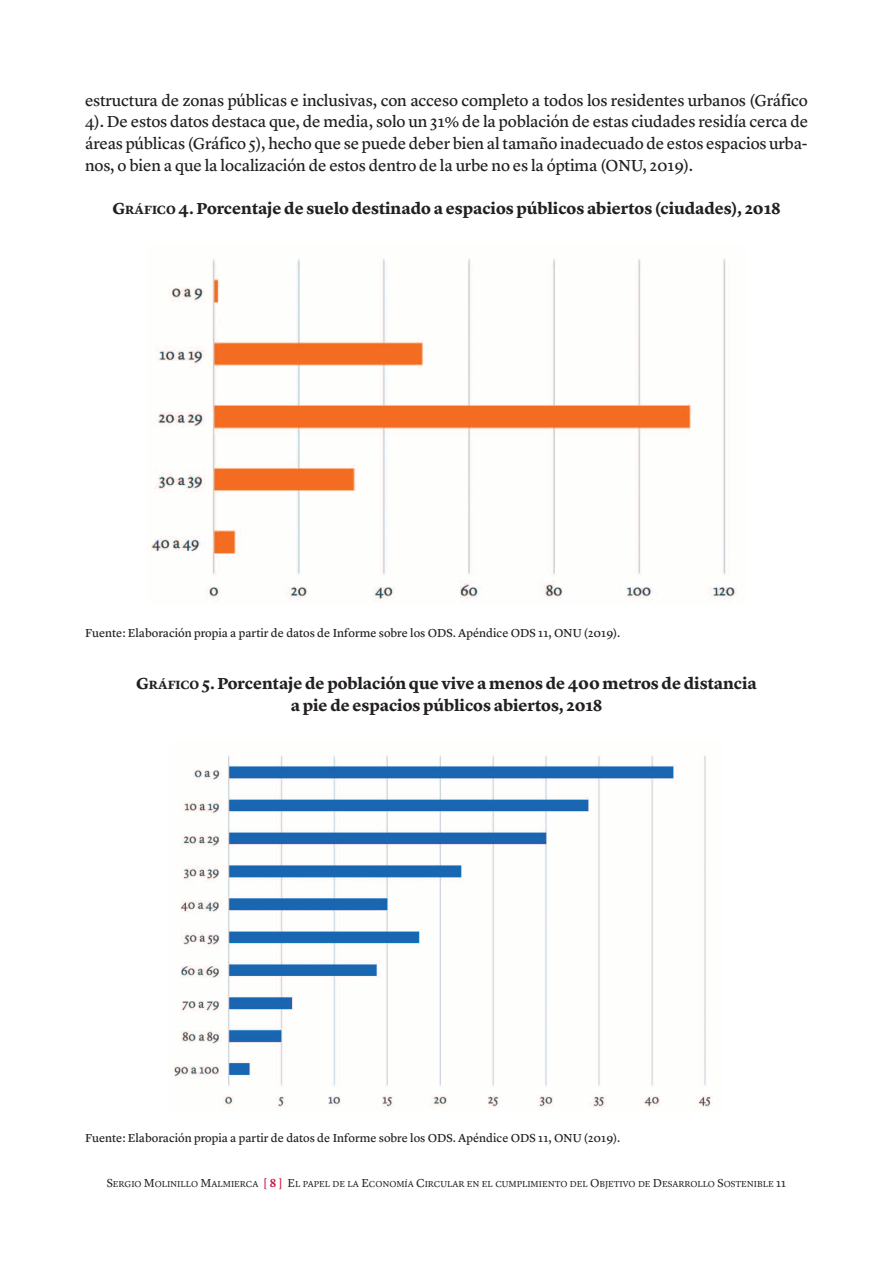
<style>
.page{position:relative;width:893px;height:1263px;background:#fff}
.page>*{position:absolute;margin:0;border:0;box-sizing:border-box;transform-origin:0 0}
.t1{font:16.5px/21.6px "Lyon Text Regular No.2";letter-spacing:-.01em;color:#231f20;text-align:justify}
.t2{font:700 16.5px/21.6px "Lyon Text";color:#231f20;text-align:center}
.t3{font:12px "Lyon Text Regular No.2";color:#231f20}
.t4{font:9px "Lyon Text";color:#231f20}
.s1{font-size:12.3px}
.s2{font-size:12px}
.s3{font-size:12px;color:#cd1141}
.s4{font-weight:600;font-size:12px;color:#cd1141}
</style>
<div class="page">
<img style="left:147px;top:258px;width:590px;height:344px">
<img style="left:173px;top:755px;width:540px;height:353px">
<p class="t1" style="left:85px;top:91px;width:725px">estructura de zonas públicas e inclusivas, con acceso completo a todos los residentes urbanos (Gráfico 4). De estos datos destaca que, de media, solo un 31% de la población de estas ciudades residía cerca de áreas públicas (Gráfico 5), hecho que se puede deber bien al tamaño inadecuado de estos espacios urba&shy;nos, o bien a que la localización de estos dentro de la urbe no es la óptima (ONU, 2019).</p>
<p class="t2" style="left:113px;top:199px;width:670px">G<span class="s1">RÁFICO</span> 4. Porcentaje de suelo destinado a espacios públicos abiertos (ciudades), 2018</p>
<p class="t3" style="left:85px;top:628px;width:537px">Fuente: Elaboración propia a partir de datos de Informe sobre los ODS. Apéndice ODS 11, ONU (2019).</p>
<p class="t2" style="left:136px;top:674px;width:622px">G<span class="s1">RÁFICO</span> 5. Porcentaje de población que vive a menos de 400 metros de distancia a pie de espacios públicos abiertos, 2018</p>
<p class="t3" style="left:85px;top:1133px;width:537px">Fuente: Elaboración propia a partir de datos de Informe sobre los ODS. Apéndice ODS 11, ONU (2019).</p>
<p class="t4" style="left:107px;top:1180px;width:681px"><span class="s2">S</span>ERGIO <span class="s2">M</span>OLINILLO <span class="s2">M</span>ALMIERCA <span class="s3">[</span> <span class="s4">8</span> <span class="s3">]</span> <span class="s2">E</span>L PAPEL DE LA <span class="s2">E</span>CONOMÍA <span class="s2">C</span>IRCULAR EN EL CUMPLIMIENTO DEL <span class="s2">O</span>BJETIVO DE <span class="s2">D</span>ESARROLLO <span class="s2">S</span>OSTENIBLE <span class="s2">11</span></p>
</div>
